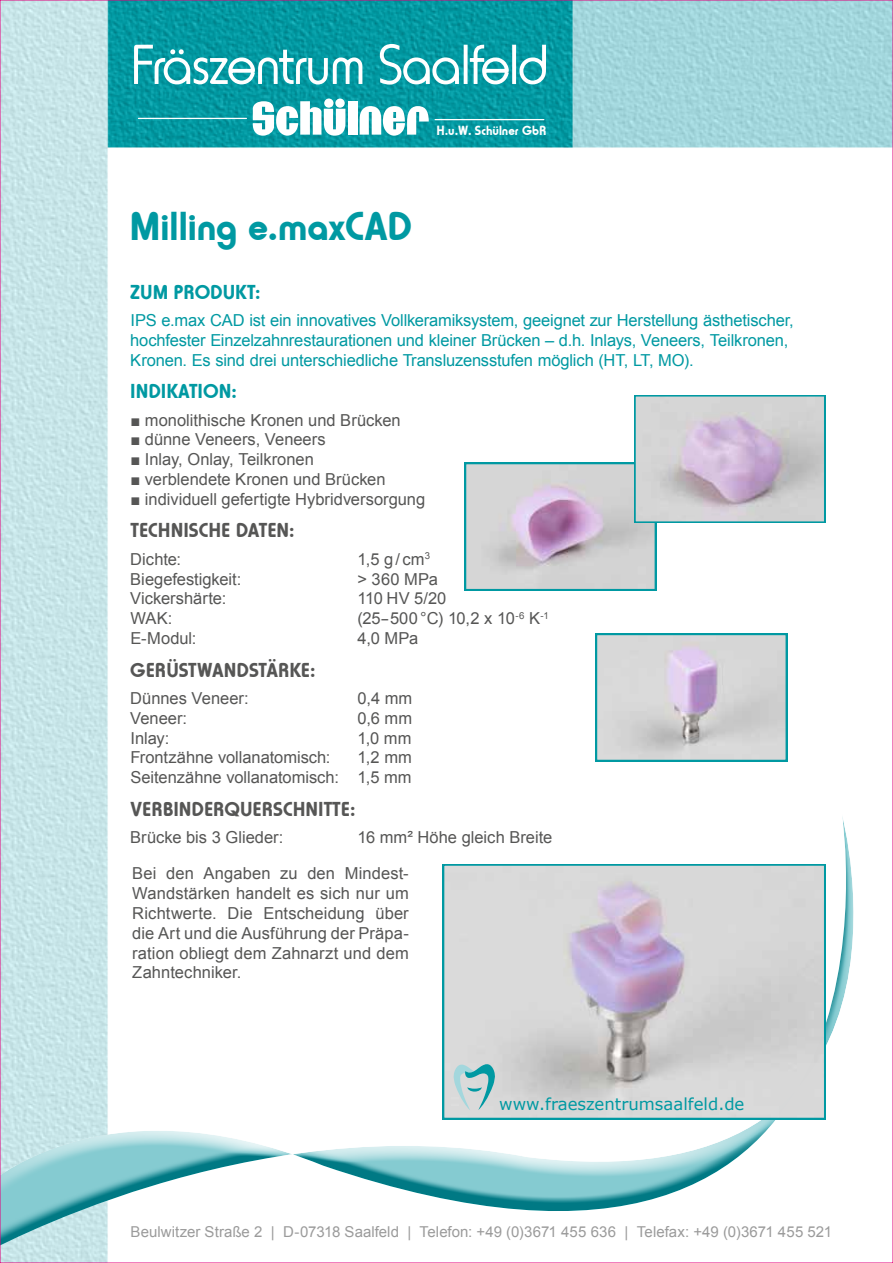
<style>
.page{position:relative;width:893px;height:1263px;background:#fff}
.page>*{position:absolute;margin:0;border:0;box-sizing:border-box;transform-origin:0 0}
.t1{font:700 42px "Horatio D";color:#0099a2}
.t2{font:700 21px "Horatio D";color:#565655}
.t3{font:700 21px "Horatio D";color:#0099a2}
.t4{font:16.5px/19.8px "Arial";color:#565655;text-align:right}
.t5{font:16.5px/19.8px "Arial";letter-spacing:-.01em;color:#0099a2}
.t6{font:16.5px "Verdana";color:#0099a2}
.t7{font:15px "Arial";letter-spacing:.005em;color:#9b9b9b}
.t8{font:700 13.8px "Horatio D";color:#fff}
</style>
<div class="page">
<img style="left:627px;top:2px;width:264px;height:146px">
<img style="left:162px;top:2px;width:465px;height:146px">
<img style="left:2px;top:2px;width:160px;height:1259px">
<svg style="left:2px;top:812px;width:847px;height:444px"></svg>
<svg style="left:443px;top:864px;width:382px;height:255px;background:#cdcdd1"></svg>
<svg style="left:452px;top:1062px;width:45px;height:48px;background:#abcdcf"></svg>
<svg style="left:465px;top:395px;width:360px;height:195px"></svg>
<svg style="left:596px;top:634px;width:191px;height:127px;background:#cbcdd2"></svg>
<svg style="left:132px;top:44px;width:231px;height:42px"></svg>
<svg style="left:378px;top:43px;width:82px;height:43px"></svg>
<div style="left:464px;top:45px;width:4px;height:39px;border:2px solid #fff"></div>
<svg style="left:469px;top:44px;width:42px;height:42px"></svg>
<div style="left:512px;top:45px;width:4px;height:39px;border:2px solid #fff"></div>
<svg style="left:518px;top:44px;width:29px;height:42px"></svg>
<svg style="left:252px;top:101px;width:93px;height:35px"></svg>
<div style="left:324px;top:99px;width:10px;height:9px;background:#fff;border-radius:50%"></div>
<div style="left:335px;top:99px;width:10px;height:9px;background:#fff;border-radius:50%"></div>
<div style="left:348px;top:101px;width:9px;height:34px;background:#fff"></div>
<svg style="left:360px;top:106px;width:69px;height:30px"></svg>
<hr style="left:138px;top:118px;width:108px;height:1px;background:#fff">
<hr style="left:435px;top:119px;width:109px;height:1px;background:#fff">
<p class="t8" style="left:436px;top:122px;width:111px">H.u.W. Schülner GbR</p>
<h1 class="t1" style="left:129px;top:203px;width:284px">Milling e.maxCAD</h1>
<p class="t3" style="left:130px;top:280px;width:132px">ZUM PRODUKT:</p>
<p class="t5" style="left:130px;top:310px;width:665px">IPS e.max CAD ist ein innovatives Vollkeramiksystem, geeignet zur Herstellung ästhetischer, hochfester Einzelzahnrestaurationen und kleiner Brücken – d.h. Inlays, Veneers, Teilkronen,<br>Kronen. Es sind drei unterschiedliche Transluzensstufen möglich (HT, LT, MO).</p>
<p class="t3" style="left:130px;top:379px;width:108px">INDIKATION:</p>
<p class="t4" style="left:130px;top:410px;width:272px">■ monolithische Kronen und Brücken</p>
<p class="t4" style="left:130px;top:429px;width:197px">■ dünne Veneers, Veneers</p>
<p class="t4" style="left:130px;top:449px;width:185px">■ Inlay, Onlay, Teilkronen</p>
<p class="t4" style="left:130px;top:469px;width:257px">■ verblendete Kronen und Brücken</p>
<p class="t4" style="left:130px;top:489px;width:296px">■ individuell gefertigte Hybridversorgung</p>
<p class="t2" style="left:130px;top:519px;width:166px">TECHNISCHE DATEN:</p>
<p class="t4" style="left:130px;top:549px;width:52px">Dichte:</p>
<p class="t4" style="left:357px;top:549px;width:74px">1,5 g/ cm<sup>3</sup></p>
<p class="t4" style="left:130px;top:569px;width:113px">Biegefestigkeit:</p>
<p class="t4" style="left:357px;top:569px;width:82px">&gt; 360 MPa</p>
<p class="t4" style="left:130px;top:588px;width:98px">Vickershärte:</p>
<p class="t4" style="left:357px;top:588px;width:91px">110 HV 5/20</p>
<p class="t4" style="left:130px;top:608px;width:43px">WAK:</p>
<p class="t4" style="left:357px;top:608px;width:193px">(25-500 °C) 10,2 x 10<sup>-6</sup> K<sup>-1</sup></p>
<p class="t4" style="left:130px;top:628px;width:68px">E-Modul:</p>
<p class="t4" style="left:357px;top:628px;width:63px">4,0 MPa</p>
<p class="t2" style="left:130px;top:658px;width:187px">GERÜSTWANDSTÄRKE:</p>
<p class="t4" style="left:130px;top:688px;width:120px">Dünnes Veneer:</p>
<p class="t4" style="left:357px;top:688px;width:56px">0,4 mm</p>
<p class="t4" style="left:130px;top:708px;width:59px">Veneer:</p>
<p class="t4" style="left:357px;top:708px;width:56px">0,6 mm</p>
<p class="t4" style="left:130px;top:728px;width:40px">Inlay:</p>
<p class="t4" style="left:357px;top:728px;width:56px">1,0 mm</p>
<p class="t4" style="left:130px;top:747px;width:202px">Frontzähne vollanatomisch:</p>
<p class="t4" style="left:130px;top:747px;width:283px">1,2 mm<br>Seitenzähne vollanatomisch: 1,5 mm</p>
<p class="t2" style="left:131px;top:797px;width:226px">VERBINDERQUERSCHNITTE:</p>
<p class="t4" style="left:130px;top:827px;width:155px">Brücke bis 3 Glieder:</p>
<p class="t4" style="left:132px;top:819px;width:421px;line-height:36.2px;text-align:left;text-indent:225px">16 mm² Höhe gleich Breite<br>Bei den Angaben zu den Mindest-</p>
<p class="t4" style="left:132px;top:883px;width:278px;text-align:justify">Wandstärken handelt es sich nur um Richtwerte. Die Entscheidung über die Art und die Ausführung der Präpa&shy;ration obliegt dem Zahnarzt und dem Zahntechniker.</p>
<p class="t6" style="left:499px;top:1092px;width:247px">www.fraeszentrumsaalfeld.de</p>
<p class="t7" style="left:131px;top:1221px;width:703px">Beulwitzer Straße 2 | D-07318 Saalfeld | Telefon: +49 (0)3671 455 636 | Telefax: +49 (0)3671 455 521</p>
</div>
